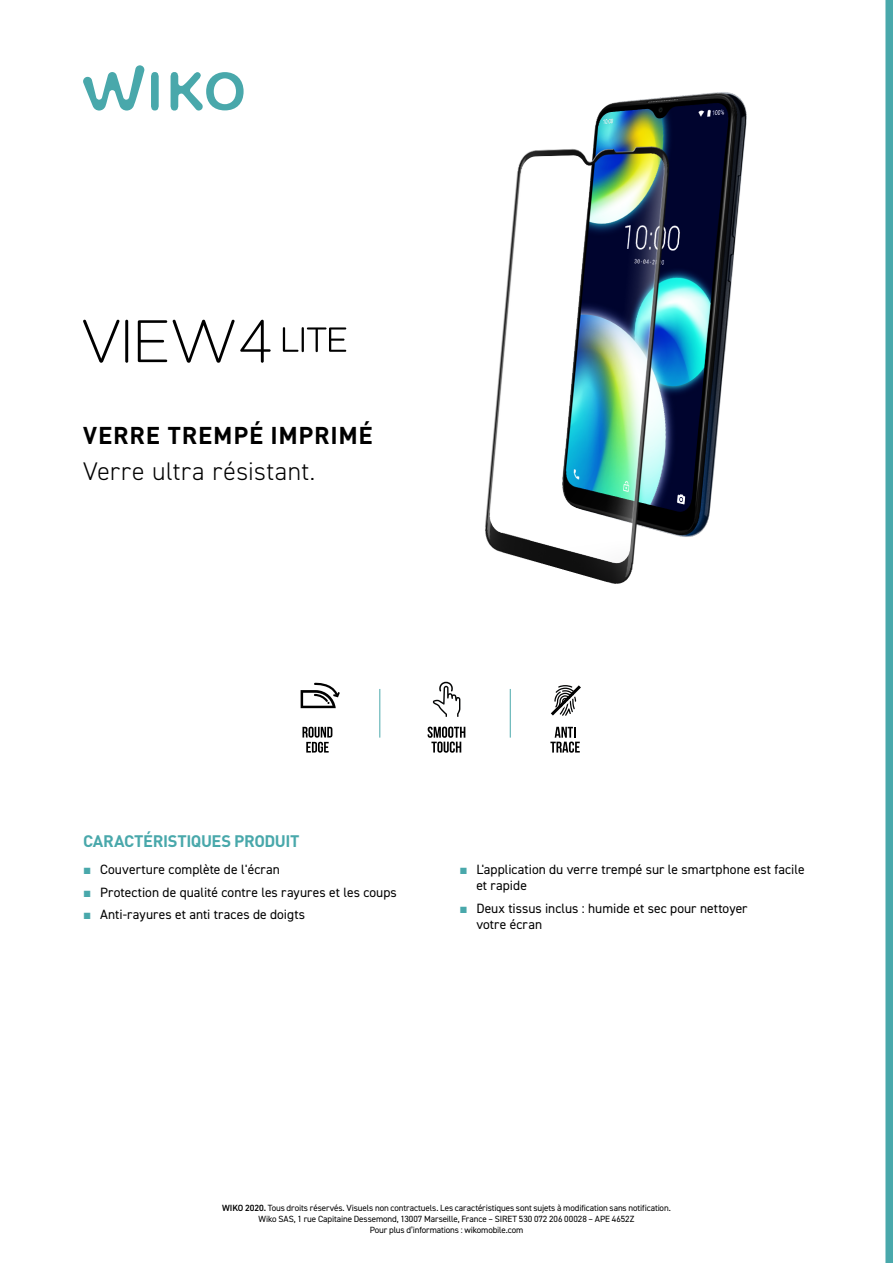
<style>
.page{position:relative;width:893px;height:1263px;background:#fff}
.page>*{position:absolute;margin:0;border:0;box-sizing:border-box;transform-origin:0 0}
.t1{font:300 25.5px "DIN2014";letter-spacing:.015em;color:#000}
.t2{font:700 24px "DIN";letter-spacing:.025em;color:#000}
.t3{font:700 16.5px "DIN";letter-spacing:-.025em;color:#49a8ab}
.t4{font:13.5px/16.2px "DIN2014";letter-spacing:.005em;color:#000}
.t5{font:9px/10.8px "DIN2014";letter-spacing:-.01em;color:#000;text-align:center}
.s1{font-family:"Arial";font-weight:700;color:#49a8ab}
.s2{font-weight:600}
</style>
<div class="page">
<div style="left:885px;top:0;width:8px;height:1263px;background:#49a8ab"></div>
<svg style="left:83px;top:65px;width:61px;height:46px"></svg>
<svg style="left:151px;top:72px;width:8px;height:38px"></svg>
<svg style="left:171px;top:72px;width:73px;height:39px"></svg>
<hr style="left:379px;top:689px;width:1px;height:49px;background:#49a8ab">
<hr style="left:510px;top:689px;width:1px;height:49px;background:#49a8ab">
<svg style="left:301px;top:682px;width:39px;height:26px"></svg>
<svg style="left:428px;top:727px;width:37px;height:26px"></svg>
<svg style="left:433px;top:681px;width:27px;height:36px"></svg>
<svg style="left:550px;top:727px;width:30px;height:26px"></svg>
<svg style="left:551px;top:685px;width:30px;height:31px"></svg>
<img style="left:485px;top:92px;width:262px;height:492px">
<svg style="left:83px;top:320px;width:36px;height:43px"></svg>
<hr style="left:125px;top:320px;width:3px;height:43px;background:#000">
<svg style="left:138px;top:320px;width:29px;height:42px"></svg>
<svg style="left:173px;top:320px;width:98px;height:43px"></svg>
<svg style="left:283px;top:327px;width:15px;height:25px"></svg>
<hr style="left:302px;top:327px;width:2px;height:25px;background:#000">
<svg style="left:307px;top:327px;width:39px;height:25px"></svg>
<svg style="left:302px;top:727px;width:30px;height:26px"></svg>
<h2 class="t2" style="left:83px;top:419px;width:291px">VERRE TREMPÉ IMPRIMÉ</h2>
<h1 class="t1" style="left:83px;top:456px;width:234px">Verre ultra résistant.</h1>
<h3 class="t3" style="left:83px;top:830px;width:218px">CARACTÉRISTIQUES PRODUIT</h3>
<h3 class="t4" style="left:83px;top:861px;width:198px"><span class="s1">■</span> Couverture complète de l'écran</h3>
<h3 class="t4" style="left:83px;top:884px;width:315px"><span class="s1">■</span> Protection de qualité contre les rayures et les coups</h3>
<h3 class="t4" style="left:83px;top:906px;width:223px"><span class="s1">■</span> Anti-rayures et anti traces de doigts</h3>
<h3 class="t4" style="left:476px;top:861px;width:330px;text-indent:-17px"><span class="s1">■</span> L'application du verre trempé sur le smartphone est facile et rapide</h3>
<h3 class="t4" style="left:476px;top:900px;width:273px;text-indent:-17px"><span class="s1">■</span> Deux tissus inclus : humide et sec pour nettoyer votre écran</h3>
<p class="t5" style="left:222px;top:1203px;width:450px"><span class="s2">WIKO 2020.</span> Tous droits réservés. Visuels non contractuels. Les caractéristiques sont sujets à modification sans notification.<br>Wiko SAS, 1 rue Capitaine Dessemond, 13007 Marseille, France – SIRET 530 072 206 00028 – APE 4652Z<br>Pour plus d’informations : wikomobile.com</p>
</div>
